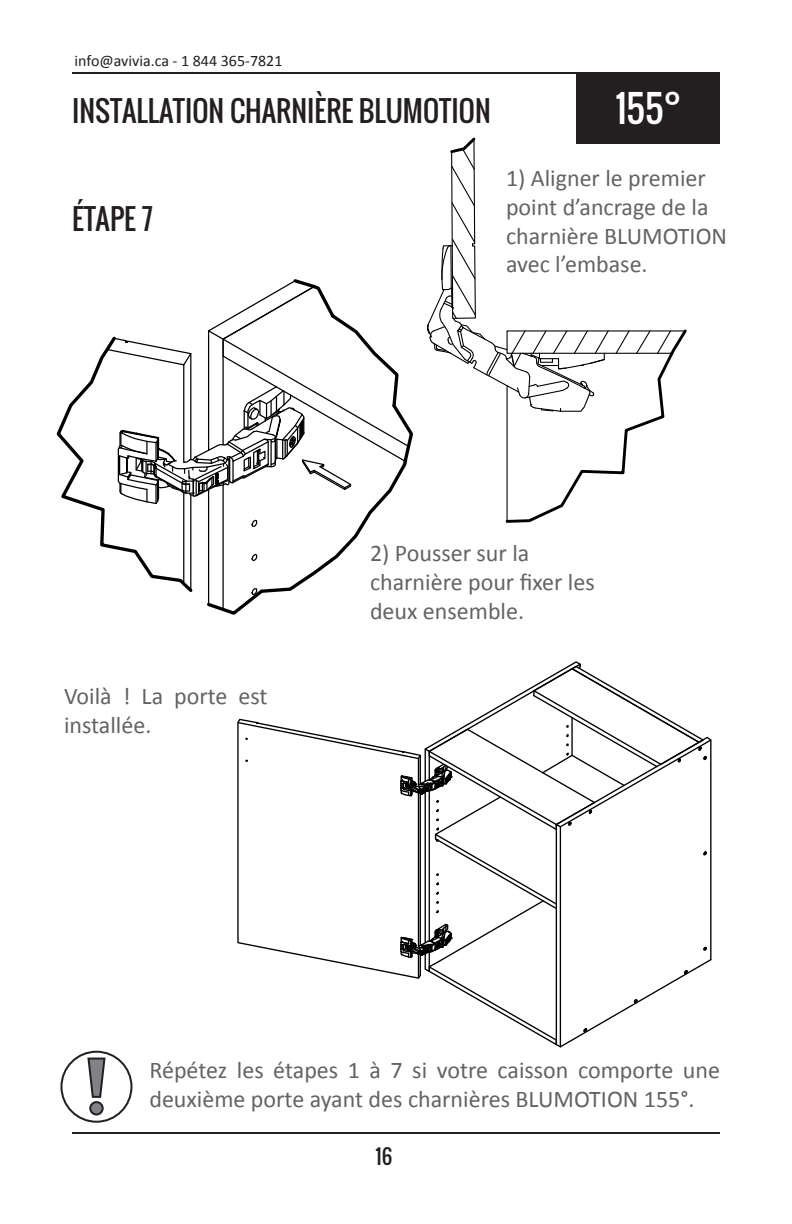
<style>
.page{position:relative;width:792px;height:1224px;background:#fff}
.page>*{position:absolute;margin:0;border:0;box-sizing:border-box;transform-origin:0 0}
.t1{font:36px "Oswald";color:#fff}
.t2{font:28px "Oswald";color:#231f20}
.t3{font:24px/28.8px "Calibri";color:#636366}
.t4{font:20px "Oswald";color:#231f20}
.t5{font:16px "Calibri";color:#231f20}
</style>
<div class="page">
<hr style="left:72px;top:1132px;width:648px;height:2px;background:#231f20">
<hr style="left:72px;top:72px;width:648px;height:2px;background:#231f20">
<svg style="left:56px;top:279px;width:357px;height:336px"></svg>
<div style="left:60px;top:1051px;width:72px;height:72px;border:2px solid #231f20;border-radius:50%"></div>
<div style="left:90px;top:1102px;width:13px;height:13px;background:#808285;border-radius:50%"></div>
<div style="left:89px;top:1101px;width:15px;height:15px;border:2px solid #231f20;border-radius:50%"></div>
<svg style="left:87px;top:1057px;width:19px;height:41px"></svg>
<div style="left:576px;top:72px;width:144px;height:72px;background:#231f20"></div>
<svg style="left:427px;top:137px;width:260px;height:386px"></svg>
<svg style="left:237px;top:661px;width:475px;height:387px"></svg>
<p class="t5" style="left:75px;top:50px;width:209px">info@avivia.ca - 1 844 365-7821</p>
<p class="t2" style="left:72px;top:90px;width:420px">INSTALLATION CHARNIÈRE BLUMOTION</p>
<p class="t1" style="left:615px;top:81px;width:68px">155°</p>
<p class="t2" style="left:72px;top:198px;width:83px">ÉTAPE 7</p>
<p class="t3" style="left:506px;top:163px;width:223px">1) Aligner le premier point d’ancrage de la charnière BLUMOTION avec l’embase.</p>
<p class="t3" style="left:64px;top:681px;width:205px">Voilà ! La porte est installée.</p>
<p class="t3" style="left:370px;top:538px;width:226px">2) Pousser sur la charnière pour fixer les deux ensemble.</p>
<p class="t3" style="left:149px;top:1055px;width:572px">Répétez les étapes 1 à 7 si votre caisson comporte une deuxième porte ayant des charnières BLUMOTION 155°.</p>
<p class="t4" style="left:376px;top:1142px;width:18px">16</p>
</div>
